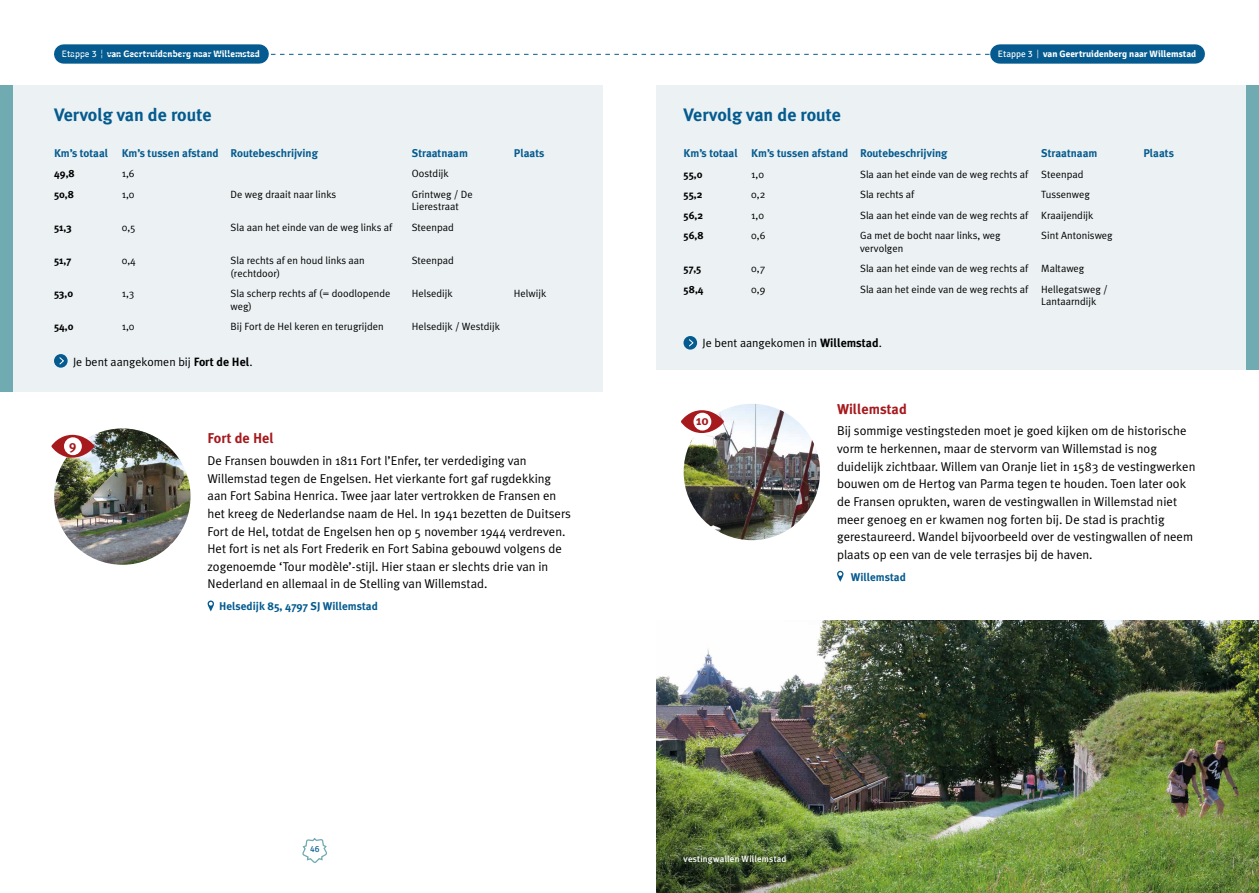
<style>
.page{position:relative;width:1259px;height:893px;background:#fff}
.page>*{position:absolute;margin:0;border:0;box-sizing:border-box;transform-origin:0 0}
.t1{font:700 18px "Meta Plus";color:#055b8f}
.t2{font:700 14.25px "Meta Plus";color:#a6191d}
.t3{font:700 13.2px "Meta Plus";color:#a6191d}
.t4{font:12.75px/17.5px "Meta Plus";color:#000}
.t5{font:12px "Meta Plus";color:#000}
.t6{font:700 11.25px "Meta Plus";color:#055b8f}
.t7{font:10.5px/12.6px "Meta Plus";color:#000}
.t8{font:700 10.5px "Meta Plus";color:#000}
.t9{font:700 9.3px "Signika Negative";color:#fff}
.t10{font:500 9px "Meta Plus";letter-spacing:.02em;color:#fff}
.t11{font:9px "Signika Negative";color:#055b8f}
.s1{font-weight:400}
.s2{font-family:"Raleway";font-weight:400}
.s3{font-weight:700}
</style>
<div class="page">
<svg style="left:302px;top:837px;width:25px;height:26px"></svg>
<div style="left:0;top:85px;width:602px;height:306px;background:#ecf2f4"></div>
<div style="left:0;top:85px;width:13px;height:306px;background:#70abb2"></div>
<div style="left:54px;top:354px;width:14px;height:14px;background:#055b8f;border-radius:50%"></div>
<svg style="left:59px;top:357px;width:5px;height:8px"></svg>
<img style="left:54px;top:428px;width:136px;height:137px;border-radius:68px">
<svg style="left:51px;top:435px;width:43px;height:23px"></svg>
<svg style="left:207px;top:600px;width:7px;height:11px"></svg>
<img style="left:683px;top:404px;width:137px;height:136px;border-radius:68px">
<svg style="left:681px;top:410px;width:43px;height:23px"></svg>
<svg style="left:837px;top:571px;width:6px;height:11px"></svg>
<div style="left:656px;top:85px;width:603px;height:284px;background:#ecf2f4"></div>
<div style="left:683px;top:336px;width:14px;height:14px;background:#055b8f;border-radius:50%"></div>
<svg style="left:689px;top:339px;width:5px;height:8px"></svg>
<div style="left:1246px;top:85px;width:13px;height:284px;background:#70abb2"></div>
<img style="left:657px;top:621px;width:602px;height:272px">
<img style="left:657px;top:723px;width:304px;height:170px">
<div style="left:64px;top:44px;width:195px;height:20px;background:#055b8f"></div>
<svg style="left:54px;top:54px;width:945px;height:1px"></svg>
<div style="left:999px;top:44px;width:196px;height:20px;background:#055b8f"></div>
<p class="t9" style="left:62px;top:48px;width:200px"><span class="s1">Etappe 3</span> <span class="s2">|</span> van Geertruidenberg naar Willemstad</p>
<p class="t9" style="left:998px;top:48px;width:200px"><span class="s1">Etappe 3</span> <span class="s2">|</span> van Geertruidenberg naar Willemstad</p>
<h1 class="t1" style="left:54px;top:104px;width:159px">Vervolg van de route</h1>
<p class="t6" style="left:54px;top:146px;width:265px">Km’s totaal Km’s tussen afstand Routebeschrijving</p>
<p class="t6" style="left:412px;top:146px;width:58px">Straatnaam</p>
<p class="t6" style="left:514px;top:146px;width:32px">Plaats</p>
<p class="t8" style="left:54px;top:168px;width:22px">49,8</p>
<p class="t7" style="left:122px;top:167px;width:14px">1,6</p>
<p class="t7" style="left:412px;top:167px;width:38px">Oostdijk</p>
<p class="t8" style="left:54px;top:188px;width:22px">50,8</p>
<p class="t7" style="left:122px;top:188px;width:14px">1,0</p>
<p class="t7" style="left:231px;top:188px;width:107px">De weg draait naar links</p>
<p class="t7" style="left:412px;top:188px;width:63px">Grintweg / De<br>Lierestraat</p>
<p class="t8" style="left:54px;top:221px;width:19px">51,3</p>
<p class="t7" style="left:122px;top:221px;width:16px">0,5</p>
<p class="t7" style="left:231px;top:221px;width:163px">Sla aan het einde van de weg links af</p>
<p class="t7" style="left:412px;top:221px;width:44px">Steenpad</p>
<p class="t8" style="left:54px;top:254px;width:19px">51,7</p>
<p class="t7" style="left:122px;top:254px;width:16px">0,4</p>
<p class="t7" style="left:231px;top:254px;width:136px">Sla rechts af en houd links aan (rechtdoor)</p>
<p class="t7" style="left:412px;top:254px;width:44px">Steenpad</p>
<p class="t8" style="left:54px;top:287px;width:21px">53,0</p>
<p class="t7" style="left:122px;top:287px;width:14px">1,3</p>
<p class="t7" style="left:231px;top:287px;width:161px">Sla scherp rechts af (= doodlopende weg)</p>
<p class="t7" style="left:412px;top:287px;width:42px">Helsedijk</p>
<p class="t7" style="left:514px;top:287px;width:34px">Helwijk</p>
<p class="t8" style="left:54px;top:320px;width:21px">54,0</p>
<p class="t7" style="left:122px;top:320px;width:14px">1,0</p>
<p class="t7" style="left:231px;top:320px;width:155px">Bij Fort de Hel keren en terugrijden</p>
<p class="t7" style="left:412px;top:320px;width:90px">Helsedijk / Westdijk</p>
<p class="t5" style="left:73px;top:354px;width:181px">Je bent aangekomen bij <span class="s3">Fort de Hel</span>.</p>
<p class="t3" style="left:69px;top:438px;width:9px">9</p>
<p class="t2" style="left:207px;top:430px;width:68px">Fort de Hel</p>
<p class="t4" style="left:207px;top:452px;width:365px">De Fransen bouwden in 1811 Fort l’Enfer, ter verdediging van Willemstad tegen de Engelsen. Het vierkante fort gaf rugdekking aan Fort Sabina Henrica. Twee jaar later vertrokken de Fransen en het kreeg de Nederlandse naam de Hel. In 1941 bezetten de Duitsers Fort de Hel, totdat de Engelsen hen op 5 november 1944 verdreven.<br>Het fort is net als Fort Frederik en Fort Sabina gebouwd volgens de zogenoemde ‘Tour modèle’-stijl. Hier staan er slechts drie van in Nederland en allemaal in de Stelling van Willemstad.</p>
<p class="t6" style="left:219px;top:600px;width:160px">Helsedijk 85, 4797 SJ Willemstad</p>
<p class="t11" style="left:310px;top:844px;width:11px">46</p>
<h1 class="t1" style="left:683px;top:104px;width:159px">Vervolg van de route</h1>
<p class="t6" style="left:683px;top:147px;width:265px">Km’s totaal Km’s tussen afstand Routebeschrijving</p>
<p class="t6" style="left:1041px;top:147px;width:58px">Straatnaam</p>
<p class="t6" style="left:1143px;top:147px;width:32px">Plaats</p>
<p class="t8" style="left:683px;top:168px;width:20px">55,0</p>
<p class="t7" style="left:751px;top:168px;width:14px">1,0</p>
<p class="t7" style="left:860px;top:168px;width:225px">Sla aan het einde van de weg rechts af Steenpad</p>
<p class="t8" style="left:683px;top:189px;width:20px">55,2</p>
<p class="t7" style="left:751px;top:188px;width:16px">0,2</p>
<p class="t7" style="left:860px;top:188px;width:56px">Sla rechts af</p>
<p class="t7" style="left:1041px;top:188px;width:50px">Tussenweg</p>
<p class="t8" style="left:683px;top:209px;width:21px">56,2</p>
<p class="t7" style="left:751px;top:209px;width:14px">1,0</p>
<p class="t7" style="left:860px;top:209px;width:235px">Sla aan het einde van de weg rechts af Kraaijendijk</p>
<p class="t8" style="left:683px;top:230px;width:22px">56,8</p>
<p class="t7" style="left:751px;top:229px;width:16px">0,6</p>
<p class="t7" style="left:860px;top:229px;width:142px">Ga met de bocht naar links, weg vervolgen</p>
<p class="t7" style="left:1041px;top:229px;width:73px">Sint Antonisweg</p>
<p class="t8" style="left:683px;top:263px;width:19px">57,5</p>
<p class="t7" style="left:751px;top:262px;width:16px">0,7</p>
<p class="t7" style="left:860px;top:262px;width:226px">Sla aan het einde van de weg rechts af Maltaweg</p>
<p class="t8" style="left:683px;top:283px;width:22px">58,4</p>
<p class="t7" style="left:751px;top:283px;width:16px">0,9</p>
<p class="t7" style="left:1041px;top:283px;width:68px;text-indent:-181px">Sla aan het einde van de weg rechts af Hellegatsweg /<br>Lantaarndijk</p>
<p class="t5" style="left:702px;top:336px;width:181px">Je bent aangekomen in <span class="s3">Willemstad</span>.</p>
<p class="t3" style="left:696px;top:413px;width:14px">10</p>
<p class="t2" style="left:837px;top:400px;width:71px">Willemstad</p>
<p class="t4" style="left:837px;top:422px;width:360px">Bij sommige vestingsteden moet je goed kijken om de historische vorm te herkennen, maar de stervorm van Willemstad is nog duidelijk zichtbaar. Willem van Oranje liet in 1583 de vestingwerken bouwen om de Hertog van Parma tegen te houden. Toen later ook de Fransen oprukten, waren de vestingwallen in Willemstad niet meer genoeg en er kwamen nog forten bij. De stad is prachtig gerestaureerd. Wandel bijvoorbeeld over de vestingwallen of neem plaats op een van de vele terrasjes bij de haven.</p>
<p class="t6" style="left:851px;top:570px;width:57px">Willemstad</p>
<p class="t10" style="left:683px;top:853px;width:104px">vestingwallen Willemstad</p>
</div>
